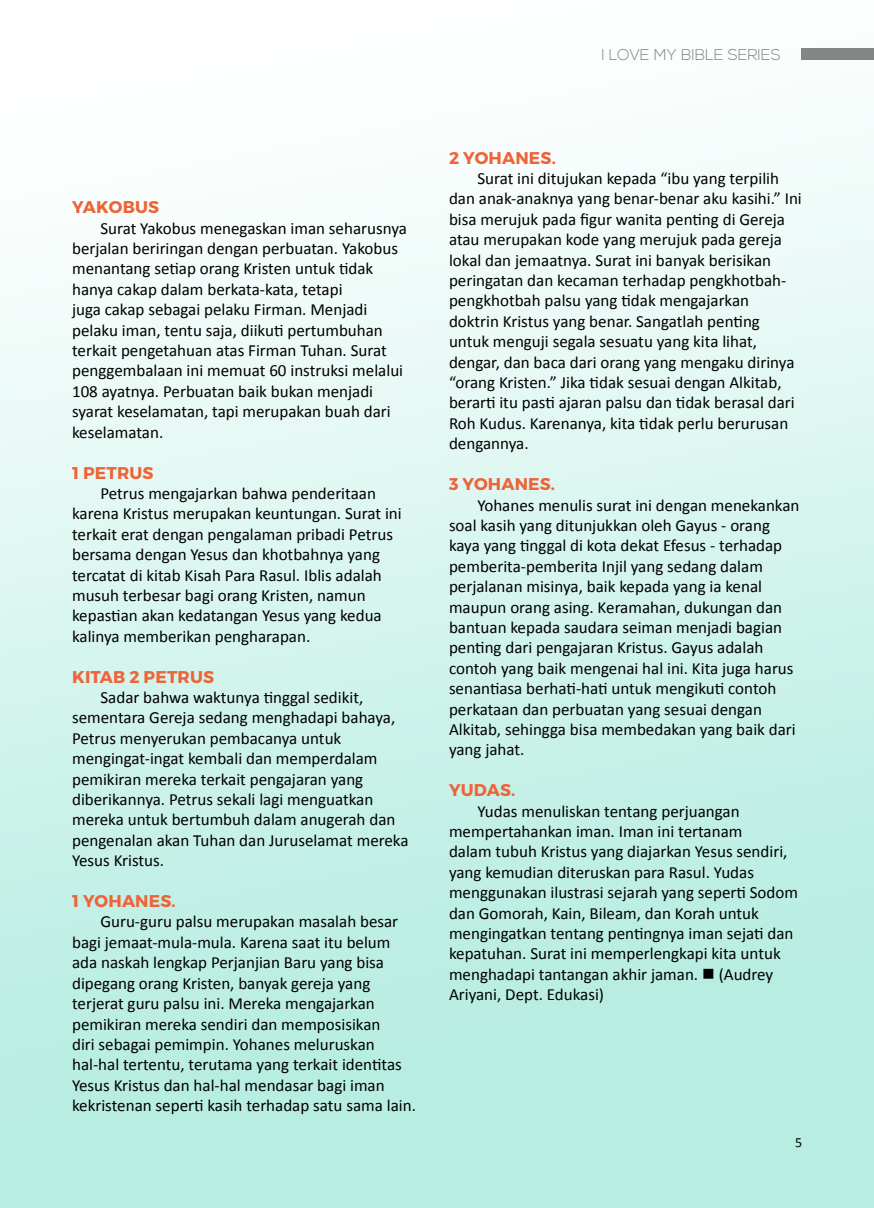
<style>
.page{position:relative;width:874px;height:1208px;background:#fff}
.page>*{position:absolute;margin:0;border:0;box-sizing:border-box;transform-origin:0 0}
.t1{font:17px/20.4px "Calibri";color:#000}
.t2{font:700 17px "Montserrat";letter-spacing:.01em;color:#ed6438}
.t3{font:300 15.6px "Nexa";color:#848688}
.t4{font:14px "Calibri";color:#000}
</style>
<div class="page">
<div style="left:801px;top:48px;width:72px;height:12px;background:#848688"></div>
<p class="t3" style="left:601px;top:46px;width:181px">I LOVE MY BIBLE SERIES</p>
<p class="t2" style="left:72px;top:197px;width:88px">YAKOBUS</p>
<p class="t1" style="left:72px;top:218px;width:336px;text-indent:28px">Surat Yakobus menegaskan iman seharusnya berjalan beriringan dengan perbuatan. Yakobus menantang setiap orang Kristen untuk tidak hanya cakap dalam berkata-kata, tetapi<br>juga cakap sebagai pelaku Firman. Menjadi pelaku iman, tentu saja, diikuti pertumbuhan terkait pengetahuan atas Firman Tuhan. Surat penggembalaan ini memuat 60 instruksi melalui 108 ayatnya. Perbuatan baik bukan menjadi syarat keselamatan, tapi merupakan buah dari keselamatan.</p>
<p class="t2" style="left:72px;top:462px;width:83px">1 PETRUS</p>
<p class="t1" style="left:72px;top:483px;width:331px;text-indent:28px">Petrus mengajarkan bahwa penderitaan karena Kristus merupakan keuntungan. Surat ini terkait erat dengan pengalaman pribadi Petrus bersama dengan Yesus dan khotbahnya yang tercatat di kitab Kisah Para Rasul. Iblis adalah musuh terbesar bagi orang Kristen, namun kepastian akan kedatangan Yesus yang kedua kalinya memberikan pengharapan.</p>
<p class="t2" style="left:72px;top:666px;width:143px">KITAB 2 PETRUS</p>
<p class="t1" style="left:72px;top:687px;width:338px;text-indent:28px">Sadar bahwa waktunya tinggal sedikit, sementara Gereja sedang menghadapi bahaya, Petrus menyerukan pembacanya untuk mengingat-ingat kembali dan memperdalam pemikiran mereka terkait pengajaran yang diberikannya. Petrus sekali lagi menguatkan mereka untuk bertumbuh dalam anugerah dan pengenalan akan Tuhan dan Juruselamat mereka Yesus Kristus.</p>
<p class="t2" style="left:72px;top:890px;width:105px">1 YOHANES.</p>
<p class="t1" style="left:72px;top:911px;width:345px;text-indent:28px">Guru-guru palsu merupakan masalah besar bagi jemaat-mula-mula. Karena saat itu belum ada naskah lengkap Perjanjian Baru yang bisa dipegang orang Kristen, banyak gereja yang terjerat guru palsu ini. Mereka mengajarkan pemikiran mereka sendiri dan memposisikan<br>diri sebagai pemimpin. Yohanes meluruskan hal-hal tertentu, terutama yang terkait identitas Yesus Kristus dan hal-hal mendasar bagi iman kekristenan seperti kasih terhadap satu sama lain.</p>
<p class="t2" style="left:449px;top:147px;width:108px">2 YOHANES.</p>
<p class="t1" style="left:449px;top:168px;width:354px;text-indent:28px">Surat ini ditujukan kepada “ibu yang terpilih dan anak-anaknya yang benar-benar aku kasihi.” Ini bisa merujuk pada figur wanita penting di Gereja atau merupakan kode yang merujuk pada gereja lokal dan jemaatnya. Surat ini banyak berisikan peringatan dan kecaman terhadap pengkhotbah&shy;pengkhotbah palsu yang tidak mengajarkan doktrin Kristus yang benar. Sangatlah penting untuk menguji segala sesuatu yang kita lihat, dengar, dan baca dari orang yang mengaku dirinya “orang Kristen.” Jika tidak sesuai dengan Alkitab, berarti itu pasti ajaran palsu dan tidak berasal dari Roh Kudus. Karenanya, kita tidak perlu berurusan dengannya.</p>
<p class="t2" style="left:449px;top:473px;width:107px">3 YOHANES.</p>
<p class="t1" style="left:449px;top:495px;width:352px;text-indent:28px">Yohanes menulis surat ini dengan menekankan soal kasih yang ditunjukkan oleh Gayus - orang kaya yang tinggal di kota dekat Efesus - terhadap pemberita-pemberita Injil yang sedang dalam perjalanan misinya, baik kepada yang ia kenal maupun orang asing. Keramahan, dukungan dan bantuan kepada saudara seiman menjadi bagian penting dari pengajaran Kristus. Gayus adalah contoh yang baik mengenai hal ini. Kita juga harus senantiasa berhati-hati untuk mengikuti contoh perkataan dan perbuatan yang sesuai dengan Alkitab, sehingga bisa membedakan yang baik dari yang jahat.</p>
<p class="t2" style="left:449px;top:779px;width:68px">YUDAS.</p>
<p class="t1" style="left:449px;top:801px;width:350px;text-indent:28px">Yudas menuliskan tentang perjuangan mempertahankan iman. Iman ini tertanam<br>dalam tubuh Kristus yang diajarkan Yesus sendiri, yang kemudian diteruskan para Rasul. Yudas menggunakan ilustrasi sejarah yang seperti Sodom dan Gomorah, Kain, Bileam, dan Korah untuk mengingatkan tentang pentingnya iman sejati dan kepatuhan. Surat ini memperlengkapi kita untuk menghadapi tantangan akhir jaman. ■ (Audrey Ariyani, Dept. Edukasi)</p>
<p class="t4" style="left:794px;top:1133px;width:9px">5</p>
</div>
